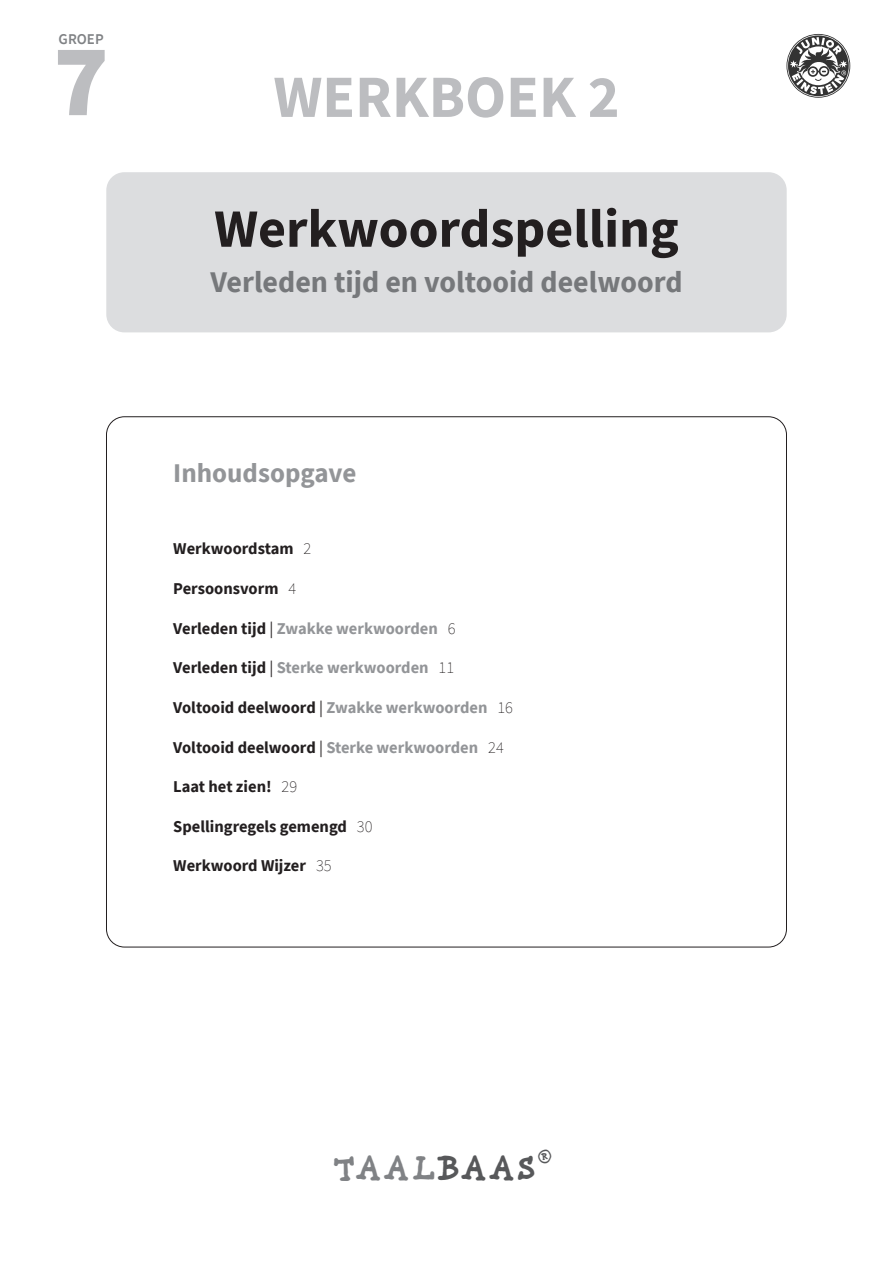
<style>
.page{position:relative;width:893px;height:1263px;background:#fff}
.page>*{position:absolute;margin:0;border:0;box-sizing:border-box;transform-origin:0 0}
.t1{font:900 102.75px "Source Sans Pro";color:#bcbdc0}
.t2{font:700 60px "Source Sans Pro";color:#bcbdc0}
.t3{font:700 54px "Source Sans Pro";color:#231f20}
.t4{font:700 37.5px "Providence Pro";letter-spacing:-.01em;color:#808285}
.t5{font:700 30px "Source Sans Pro";color:#76787b}
.t6{font:700 27px "Source Sans Pro";color:#939598}
.tussenkop{font:700 16.5px "Source Sans Pro";color:#231f20}
.tussenkop-2{font:700 16.5px "Source Sans Pro";color:#939598}
.t7{font:600 15px "Source Sans Pro";color:#808285}
.s1{font-weight:200}
.s2{color:#231f20}
.s3{font-weight:400;color:#231f20}
.s4{font-weight:200;color:#231f20}
.s5{font-weight:400}
.s6{color:#939598}
.s7{color:#57585a}
</style>
<div class="page">
<div style="left:106px;top:172px;width:681px;height:160px;background:#dcdddf;border-radius:18px"></div>
<svg style="left:786px;top:34px;width:64px;height:64px"></svg>
<p class="t7" style="left:59px;top:29px;width:47px">GROEP</p>
<p class="t1" style="left:53px;top:10px;width:57px">7</p>
<p class="t2" style="left:273px;top:56px;width:348px">WERKBOEK 2</p>
<p class="t3" style="left:214px;top:192px;width:466px">Werkwoordspelling</p>
<p class="t5" style="left:210px;top:261px;width:474px">Verleden tijd en voltooid deelwoord</p>
<p class="t6" style="left:173px;top:455px;width:185px">Inhoudsopgave</p>
<p class="tussenkop" style="left:173px;top:538px;width:139px">Werkwoordstam <span class="s1">2</span></p>
<p class="tussenkop" style="left:173px;top:577px;width:124px">Persoonsvorm <span class="s1">4</span></p>
<p class="tussenkop-2" style="left:173px;top:617px;width:284px"><span class="s2">Verleden tijd</span> <span class="s3">|</span> Zwakke werkwoorden <span class="s4">6</span></p>
<p class="tussenkop-2" style="left:173px;top:657px;width:282px"><span class="s2">Verleden tijd</span> <span class="s3">|</span> Sterke werkwoorden <span class="s4">11</span></p>
<p class="tussenkop" style="left:173px;top:696px;width:341px">Voltooid deelwoord <span class="s5">|</span> <span class="s6">Zwakke werkwoorden</span> <span class="s1">16</span></p>
<p class="tussenkop" style="left:173px;top:736px;width:332px">Voltooid deelwoord <span class="s5">|</span> <span class="s6">Sterke werkwoorden</span> <span class="s1">24</span></p>
<p class="tussenkop" style="left:173px;top:775px;width:125px">Laat het zien! <span class="s1">29</span></p>
<p class="tussenkop" style="left:173px;top:815px;width:201px">Spellingregels gemengd <span class="s1">30</span></p>
<p class="tussenkop" style="left:173px;top:855px;width:160px">Werkwoord Wijzer <span class="s1">35</span></p>
<p class="t4" style="left:333px;top:1146px;width:222px">TAAL<span class="s7">BAAS</span><sup>®</sup></p>
</div>
